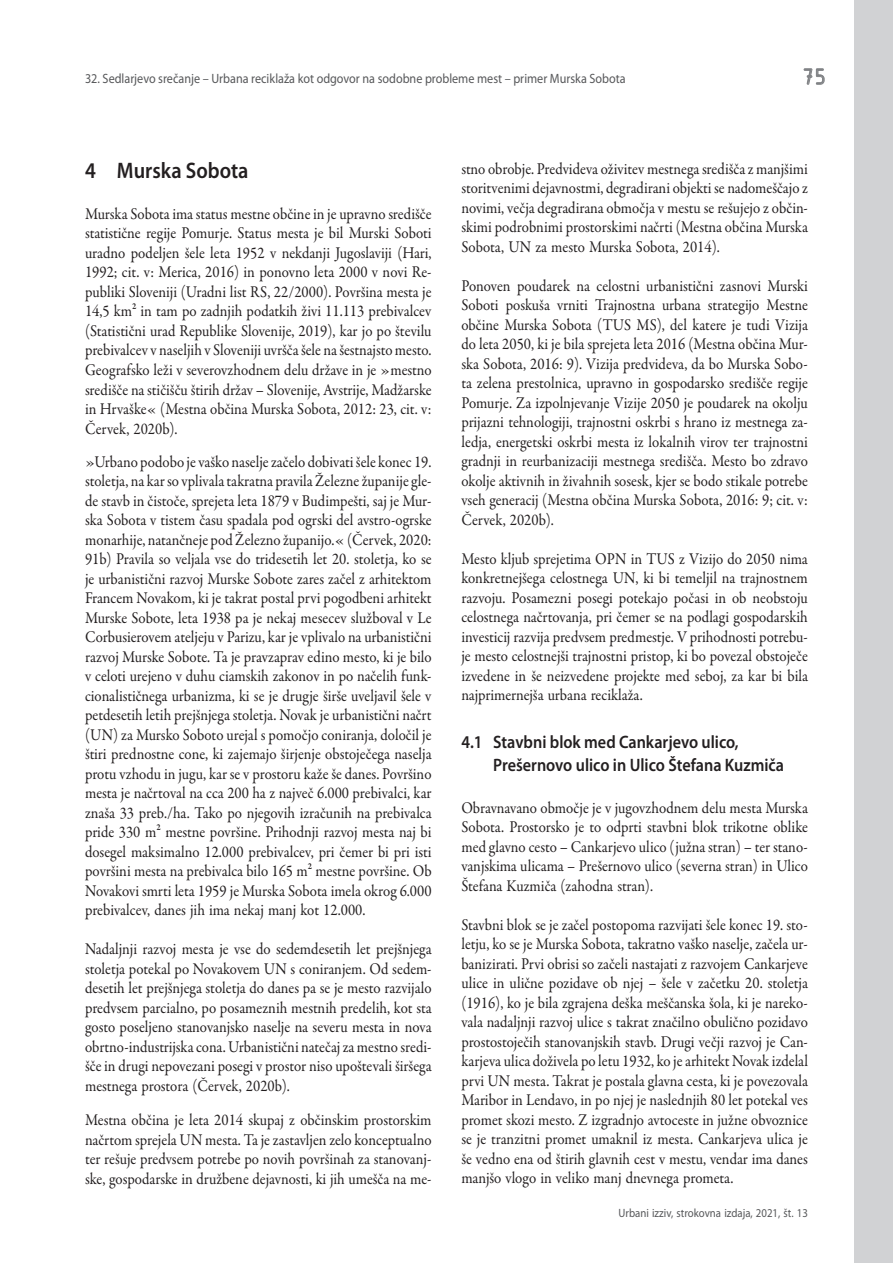
<style>
.page{position:relative;width:893px;height:1263px;background:#fff}
.page>*{position:absolute;margin:0;border:0;box-sizing:border-box;transform-origin:0 0}
.t1{font:24px "ISOCTEUR";color:#808285}
.naslov1{font:600 22.5px "Myriad Pro";color:#231f20;scale:.9 1}
.naslov2{font:600 18px/22.5px "Myriad Pro";color:#231f20;scale:.9 1}
.bodi{font:16.5px/19.5px "Garamond Premr Pro";color:#231f20;text-align:justify;scale:.9 1}
.glava-desna{font:13.5px "Myriad Pro";color:#57585a;scale:.9 1}
.t2{font:12px "Myriad Pro";color:#57585a;scale:.9 1}
</style>
<div class="page">
<svg style="left:803px;top:68px;width:22px;height:17px"></svg>
<div style="left:855px;top:0;width:38px;height:1263px;background:#d1d2d4"></div>
<p class="glava-desna" style="left:85px;top:72px;width:602px">32. Sedlarjevo srečanje – Urbana reciklaža kot odgovor na sodobne probleme mest – primer Murska Sobota</p>
<h1 class="t1" style="left:799px;top:61px;width:31px">75</h1>
<p class="naslov1" style="left:85px;top:157px;width:183px">4 Murska Sobota</p>
<p class="bodi" style="left:85px;top:204px;width:387px">Murska Sobota ima status mestne občine in je upravno središče statistične regije Pomurje. Status mesta je bil Murski Soboti uradno podeljen šele leta 1952 v nekdanji Jugoslaviji (Hari, 1992; cit. v: Merica, 2016) in ponovno leta 2000 v novi Re&shy;publiki Sloveniji (Uradni list RS, 22/2000). Površina mesta je 14,5 km² in tam po zadnjih podatkih živi 11.113 prebivalcev (Statistični urad Republike Slovenije, 2019), kar jo po številu prebivalcev v naseljih v Sloveniji uvršča šele na šestnajsto mesto.<br>Geografsko leži v severovzhodnem delu države in je »mestno središče na stičišču štirih držav – Slovenije, Avstrije, Madžarske in Hrvaške« (Mestna občina Murska Sobota, 2012: 23, cit. v:<br>Červek, 2020b).</p>
<p class="bodi" style="left:85px;top:452px;width:387px">»Urbano podobo je vaško naselje začelo dobivati šele konec 19. stoletja, na kar so vplivala takratna pravila Železne županije gle&shy;de stavb in čistoče, sprejeta leta 1879 v Budimpešti, saj je Mur&shy;ska Sobota v tistem času spadala pod ogrski del avstro-ogrske monarhije, natančneje pod Železno županijo.« (Červek, 2020:<br>91b) Pravila so veljala vse do tridesetih let 20. stoletja, ko se je urbanistični razvoj Murske Sobote zares začel z arhitektom Francem Novakom, ki je takrat postal prvi pogodbeni arhitekt Murske Sobote, leta 1938 pa je nekaj mesecev služboval v Le Corbusierovem ateljeju v Parizu, kar je vplivalo na urbanistični razvoj Murske Sobote. Ta je pravzaprav edino mesto, ki je bilo v celoti urejeno v duhu ciamskih zakonov in po načelih funk&shy;cionalističnega urbanizma, ki se je drugje širše uveljavil šele v petdesetih letih prejšnjega stoletja. Novak je urbanistični načrt (UN) za Mursko Soboto urejal s pomočjo coniranja, določil je štiri prednostne cone, ki zajemajo širjenje obstoječega naselja protu vzhodu in jugu, kar se v prostoru kaže še danes. Površino mesta je načrtoval na cca 200 ha z največ 6.000 prebivalci, kar znaša 33 preb./ha. Tako po njegovih izračunih na prebivalca pride 330 m² mestne površine. Prihodnji razvoj mesta naj bi dosegel maksimalno 12.000 prebivalcev, pri čemer bi pri isti površini mesta na prebivalca bilo 165 m² mestne površine. Ob Novakovi smrti leta 1959 je Murska Sobota imela okrog 6.000 prebivalcev, danes jih ima nekaj manj kot 12.000.</p>
<p class="bodi" style="left:85px;top:939px;width:387px">Nadaljnji razvoj mesta je vse do sedemdesetih let prejšnjega stoletja potekal po Novakovem UN s coniranjem. Od sedem&shy;desetih let prejšnjega stoletja do danes pa se je mesto razvijalo predvsem parcialno, po posameznih mestnih predelih, kot sta gosto poseljeno stanovanjsko naselje na severu mesta in nova obrtno-industrijska cona. Urbanistični natečaj za mestno sredi&shy;šče in drugi nepovezani posegi v prostor niso upoštevali širšega mestnega prostora (Červek, 2020b).</p>
<p class="bodi" style="left:85px;top:1110px;width:387px">Mestna občina je leta 2014 skupaj z občinskim prostorskim načrtom sprejela UN mesta. Ta je zastavljen zelo konceptualno ter rešuje predvsem potrebe po novih površinah za stanovanj&shy;ske, gospodarske in družbene dejavnosti, ki jih umešča na me-</p>
<p class="bodi" style="left:461px;top:159px;width:387px">stno obrobje. Predvideva oživitev mestnega središča z manjšimi storitvenimi dejavnostmi, degradirani objekti se nadomeščajo z novimi, večja degradirana območja v mestu se rešujejo z občin&shy;skimi podrobnimi prostorskimi načrti (Mestna občina Murska Sobota, UN za mesto Murska Sobota, 2014).</p>
<p class="bodi" style="left:461px;top:276px;width:387px">Ponoven poudarek na celostni urbanistični zasnovi Murski Soboti poskuša vrniti Trajnostna urbana strategijo Mestne občine Murska Sobota (TUS MS), del katere je tudi Vizija do leta 2050, ki je bila sprejeta leta 2016 (Mestna občina Mur&shy;ska Sobota, 2016: 9). Vizija predvideva, da bo Murska Sobo&shy;ta zelena prestolnica, upravno in gospodarsko središče regije Pomurje. Za izpolnjevanje Vizije 2050 je poudarek na okolju prijazni tehnologiji, trajnostni oskrbi s hrano iz mestnega za&shy;ledja, energetski oskrbi mesta iz lokalnih virov ter trajnostni gradnji in reurbanizaciji mestnega središča. Mesto bo zdravo okolje aktivnih in živahnih sosesk, kjer se bodo stikale potrebe vseh generacij (Mestna občina Murska Sobota, 2016: 9; cit. v:<br>Červek, 2020b).</p>
<p class="bodi" style="left:461px;top:549px;width:387px">Mesto kljub sprejetima OPN in TUS z Vizijo do 2050 nima konkretnejšega celostnega UN, ki bi temeljil na trajnostnem razvoju. Posamezni posegi potekajo počasi in ob neobstoju celostnega načrtovanja, pri čemer se na podlagi gospodarskih investicij razvija predvsem predmestje. V prihodnosti potrebu&shy;je mesto celostnejši trajnostni pristop, ki bo povezal obstoječe izvedene in še neizvedene projekte med seboj, za kar bi bila najprimernejša urbana reciklaža.</p>
<p class="naslov2" style="left:493px;top:730px;width:325px;text-indent:-32px">4.1 Stavbni blok med Cankarjevo ulico,<br>Prešernovo ulico in Ulico Štefana Kuzmiča</p>
<p class="bodi" style="left:461px;top:798px;width:387px">Obravnavano območje je v jugovzhodnem delu mesta Murska Sobota. Prostorsko je to odprti stavbni blok trikotne oblike med glavno cesto – Cankarjevo ulico (južna stran) – ter stano&shy;vanjskima ulicama – Prešernovo ulico (severna stran) in Ulico Štefana Kuzmiča (zahodna stran).</p>
<p class="bodi" style="left:461px;top:915px;width:387px">Stavbni blok se je začel postopoma razvijati šele konec 19. sto&shy;letju, ko se je Murska Sobota, takratno vaško naselje, začela ur&shy;banizirati. Prvi obrisi so začeli nastajati z razvojem Cankarjeve ulice in ulične pozidave ob njej – šele v začetku 20. stoletja (1916), ko je bila zgrajena deška meščanska šola, ki je nareko&shy;vala nadaljnji razvoj ulice s takrat značilno obulično pozidavo prostostoječih stanovanjskih stavb. Drugi večji razvoj je Can&shy;karjeva ulica doživela po letu 1932, ko je arhitekt Novak izdelal prvi UN mesta. Takrat je postala glavna cesta, ki je povezovala Maribor in Lendavo, in po njej je naslednjih 80 let potekal ves promet skozi mesto. Z izgradnjo avtoceste in južne obvoznice se je tranzitni promet umaknil iz mesta. Cankarjeva ulica je še vedno ena od štirih glavnih cest v mestu, vendar ima danes manjšo vlogo in veliko manj dnevnega prometa.</p>
<p class="t2" style="left:618px;top:1206px;width:212px">Urbani izziv, strokovna izdaja, 2021, št. 13</p>
</div>
